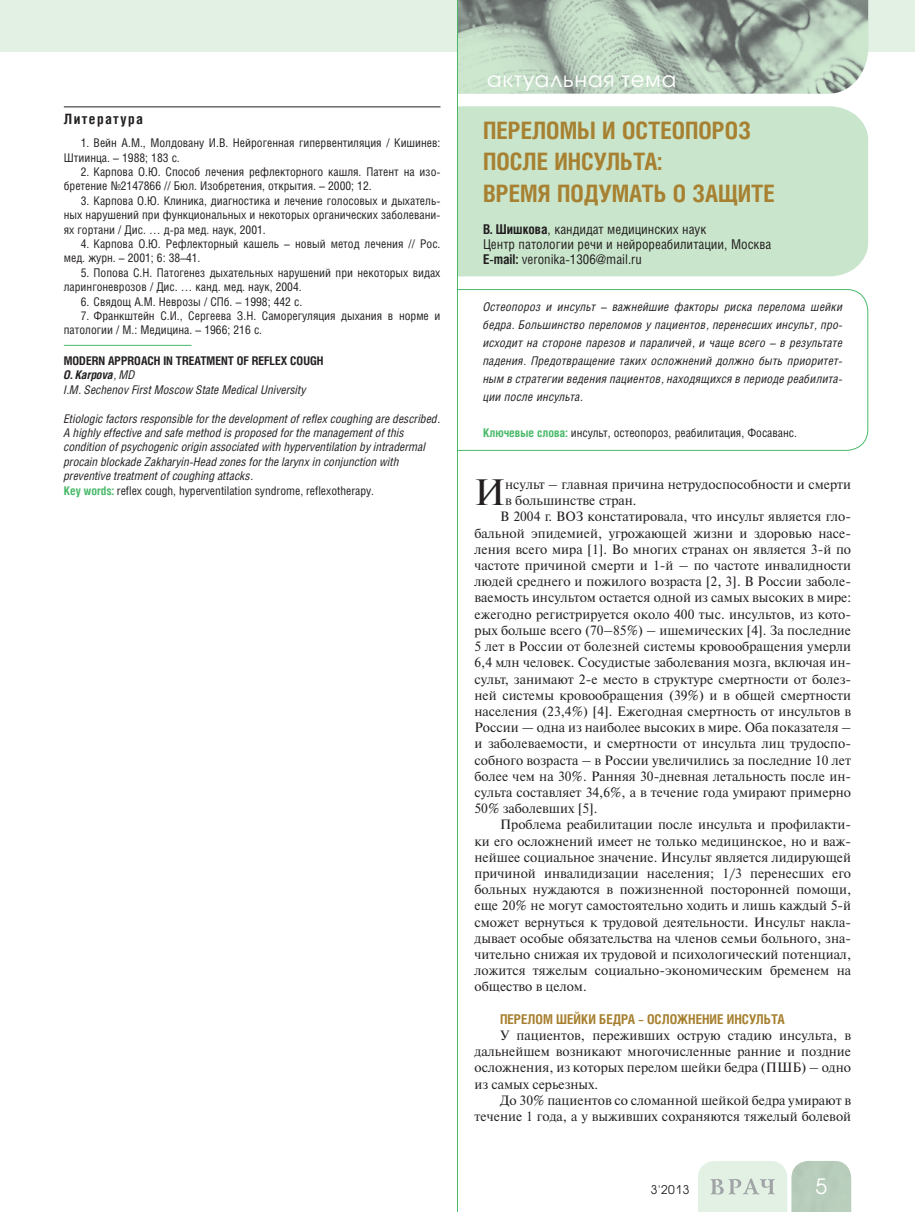
<style>
.page{position:relative;width:915px;height:1212px;background:#fff}
.page>*{position:absolute;margin:0;border:0;box-sizing:border-box;transform-origin:0 0}
.t1{font:36.6px "Newton C";color:#231f20}
.t2{font:700 24px/31.5px "Helios Cond";color:#a78131}
.t3{font:21px "Avant Garde Gothic C";letter-spacing:.05em;color:#fff}
.t4{font:700 14.25px "Helios Cond";letter-spacing:.1em;color:#231f20}
.t5{font:13.5px/16.2px "Newton C";color:#231f20;text-align:justify}
.t6{font:13.5px/15px "Helios Cond";color:#231f20}
.t7{font:700 13.5px "Helios Cond";color:#a78131}
.t8{font:italic 12px/14.4px "Helios Cond";color:#231f20}
.t9{font:12px/14.4px "Helios Cond";color:#231f20}
.t10{font:12px "Avant Garde Gothic C";color:#231f20}
.s1{font-weight:700;font-style:normal}
.s2{font-weight:700}
.s3{font-weight:700;font-style:normal;color:#49b969}
.s4{font-style:normal}
.s5{font-weight:700;color:#49b969}
</style>
<div class="page">
<div style="left:0;top:0;width:914px;height:51px;background:#e2f1e3"></div>
<svg style="left:698px;top:1161px;width:152px;height:51px;background:#d0e0d2"></svg>
<hr style="left:64px;top:106px;width:376px;height:1px;background:#231f20">
<hr style="left:64px;top:345px;width:127px;height:1px;background:#49b969">
<svg style="left:458px;top:0;width:371px;height:94px;background:#a8baab"></svg>
<img style="left:829px;top:0;width:38px;height:94px">
<div style="left:458px;top:106px;width:409px;height:170px;background:#c9e6cc"></div>
<svg style="left:458px;top:289px;width:410px;height:162px"></svg>
<hr style="left:457px;top:0;width:1px;height:1212px;background:#49b969">
<p class="t4" style="left:64px;top:114px;width:81px">Литература</p>
<p class="t9" style="left:64px;top:137px;width:378px;text-indent:17px">1. Вейн А.М., Молдовану И.В. Нейрогенная гипервентиляция / Кишинев:<br>Штиинца. – 1988; 183 с.</p>
<p class="t9" style="left:64px;top:166px;width:378px;text-indent:17px">2. Карпова О.Ю. Способ лечения рефлекторного кашля. Патент на изо&shy;бретение №2147866 // Бюл. Изобретения, открытия. – 2000; 12.</p>
<p class="t9" style="left:64px;top:195px;width:378px;text-align:justify;text-indent:17px">3. Карпова О.Ю. Клиника, диагностика и лечение голосовых и дыхатель&shy;ных нарушений при функциональных и некоторых органических заболевани&shy;ях гортани / Дис. … д-ра мед. наук, 2001.</p>
<p class="t9" style="left:64px;top:238px;width:378px;text-indent:17px">4. Карпова О.Ю. Рефлекторный кашель – новый метод лечения // Рос. мед. журн. – 2001; 6: 38–41.</p>
<p class="t9" style="left:64px;top:267px;width:378px;text-indent:17px">5. Попова С.Н. Патогенез дыхательных нарушений при некоторых видах ларингоневрозов / Дис. … канд. мед. наук, 2004.</p>
<p class="t9" style="left:81px;top:295px;width:223px">6. Свядощ А.М. Неврозы / СПб. – 1998; 442 с.</p>
<p class="t9" style="left:64px;top:310px;width:378px;text-indent:17px">7. Франкштейн С.И., Сергеева З.Н. Саморегуляция дыхания в норме и патологии / М.: Медицина. – 1966; 216 с.</p>
<p class="t8" style="left:64px;top:355px;width:261px"><span class="s1">MODERN APPROACH IN TREATMENT OF REFLEX COUGH<br></span><span class="s2">O. Karpova</span>, MD<br>I.M. Sechenov First Moscow State Medical University</p>
<p class="t8" style="left:64px;top:412px;width:378px">Etiologic factors responsible for the development of reflex coughing are described.<br>A highly effective and safe method is proposed for the management of this condition of psychogenic origin associated with hyperventilation by intradermal procain blockade Zakharyin-Head zones for the larynx in conjunction with preventive treatment of coughing attacks.<br><span class="s3">Key words:</span> <span class="s4">reflex cough, hyperventilation syndrome, reflexotherapy.</span></p>
<h3 class="t3" style="left:487px;top:70px;width:190px">актуальная тема</h3>
<h2 class="t2" style="left:483px;top:117px;width:293px">ПЕРЕЛОМЫ И ОСТЕОПОРОЗ<br>ПОСЛЕ ИНСУЛЬТА:<br>ВРЕМЯ ПОДУМАТЬ О ЗАЩИТЕ</h2>
<p class="t6" style="left:483px;top:223px;width:290px"><span class="s2">В. Шишкова</span>, кандидат медицинских наук<br>Центр патологии речи и нейрореабилитации, Москва<br><span class="s2">E-mail:</span> veronika-1306@mail.ru</p>
<p class="t8" style="left:483px;top:299px;width:361px;line-height:18px;text-align:justify">Остеопороз и инсульт – важнейшие факторы риска перелома шейки бедра. Большинство переломов у пациентов, перенесших инсульт, про&shy;исходит на стороне парезов и параличей, и чаще всего – в результате падения. Предотвращение таких осложнений должно быть приоритет&shy;ным в стратегии ведения пациентов, находящихся в периоде реабилита&shy;ции после инсульта.</p>
<p class="t9" style="left:483px;top:427px;width:315px"><span class="s5">Ключевые слова:</span> инсульт, остеопороз, реабилитация, Фосаванс.</p>
<h1 class="t1" style="left:474px;top:479px;width:32px">И</h1>
<p class="t5" style="left:505px;top:478px;width:347px">нсульт – главная причина нетрудоспособности и смерти</p>
<p class="t5" style="left:505px;top:494px;width:133px">в большинстве стран.</p>
<p class="t5" style="left:500px;top:510px;width:352px">В 2004 г. ВОЗ констатировала, что инсульт является гло-</p>
<p class="t5" style="left:474px;top:526px;width:378px">бальной эпидемией, угрожающей жизни и здоровью насе-</p>
<p class="t5" style="left:474px;top:542px;width:378px">ления всего мира [1]. Во многих странах он является 3-й по</p>
<p class="t5" style="left:474px;top:559px;width:378px">частоте причиной смерти и 1-й – по частоте инвалидности</p>
<p class="t5" style="left:474px;top:575px;width:378px">людей среднего и пожилого возраста [2, 3]. В России заболе-</p>
<p class="t5" style="left:474px;top:591px;width:378px">ваемость инсультом остается одной из самых высоких в мире:</p>
<p class="t5" style="left:474px;top:607px;width:378px">ежегодно регистрируется около 400 тыс. инсультов, из кото-</p>
<p class="t5" style="left:474px;top:623px;width:378px">рых больше всего (70–85%) – ишемических [4]. За последние</p>
<p class="t5" style="left:474px;top:640px;width:378px">5 лет в России от болезней системы кровообращения умерли</p>
<p class="t5" style="left:474px;top:656px;width:378px">6,4 млн человек. Сосудистые заболевания мозга, включая ин-</p>
<p class="t5" style="left:474px;top:672px;width:378px">сульт, занимают 2-е место в структуре смертности от болез-</p>
<p class="t5" style="left:474px;top:688px;width:378px">ней системы кровообращения (39%) и в общей смертности</p>
<p class="t5" style="left:474px;top:704px;width:378px">населения (23,4%) [4]. Ежегодная смертность от инсультов в</p>
<p class="t5" style="left:474px;top:721px;width:378px">России — одна из наиболее высоких в мире. Оба показателя –</p>
<p class="t5" style="left:474px;top:737px;width:378px">и заболеваемости, и смертности от инсульта лиц трудоспо-</p>
<p class="t5" style="left:474px;top:753px;width:378px">собного возраста – в России увеличились за последние 10 лет</p>
<p class="t5" style="left:474px;top:769px;width:378px">более чем на 30%. Ранняя 30-дневная летальность после ин-</p>
<p class="t5" style="left:474px;top:785px;width:378px">сульта составляет 34,6%, а в течение года умирают примерно</p>
<p class="t5" style="left:474px;top:802px;width:125px">50% заболевших [5].</p>
<p class="t5" style="left:500px;top:818px;width:352px">Проблема реабилитации после инсульта и профилакти-</p>
<p class="t5" style="left:474px;top:834px;width:378px">ки его осложнений имеет не только медицинское, но и важ-</p>
<p class="t5" style="left:474px;top:850px;width:378px">нейшее социальное значение. Инсульт является лидирующей</p>
<p class="t5" style="left:474px;top:866px;width:378px">причиной инвалидизации населения; 1/3 перенесших его</p>
<p class="t5" style="left:474px;top:883px;width:378px">больных нуждаются в пожизненной посторонней помощи,</p>
<p class="t5" style="left:474px;top:899px;width:378px">еще 20% не могут самостоятельно ходить и лишь каждый 5-й</p>
<p class="t5" style="left:474px;top:915px;width:378px">сможет вернуться к трудовой деятельности. Инсульт накла-</p>
<p class="t5" style="left:474px;top:931px;width:378px">дывает особые обязательства на членов семьи больного, зна-</p>
<p class="t5" style="left:474px;top:947px;width:378px">чительно снижая их трудовой и психологический потенциал,</p>
<p class="t5" style="left:474px;top:964px;width:378px">ложится тяжелым социально-экономическим бременем на</p>
<p class="t5" style="left:474px;top:980px;width:114px">общество в целом.</p>
<p class="t7" style="left:500px;top:1014px;width:286px">ПЕРЕЛОМ ШЕЙКИ БЕДРА – ОСЛОЖНЕНИЕ ИНСУЛЬТА</p>
<p class="t5" style="left:474px;top:1028px;width:378px;text-indent:26px">У пациентов, переживших острую стадию инсульта, в дальнейшем возникают многочисленные ранние и поздние осложнения, из которых перелом шейки бедра (ПШБ) – одно из самых серьезных.</p>
<p class="t5" style="left:474px;top:1093px;width:378px;text-align:right">До 30% пациентов со сломанной шейкой бедра умирают в течение 1 года, а у выживших сохраняются тяжелый болевой</p>
<p class="t10" style="left:650px;top:1184px;width:40px">3'2013</p>
<h3 class="t3" style="left:815px;top:1177px;width:13px">5</h3>
</div>
